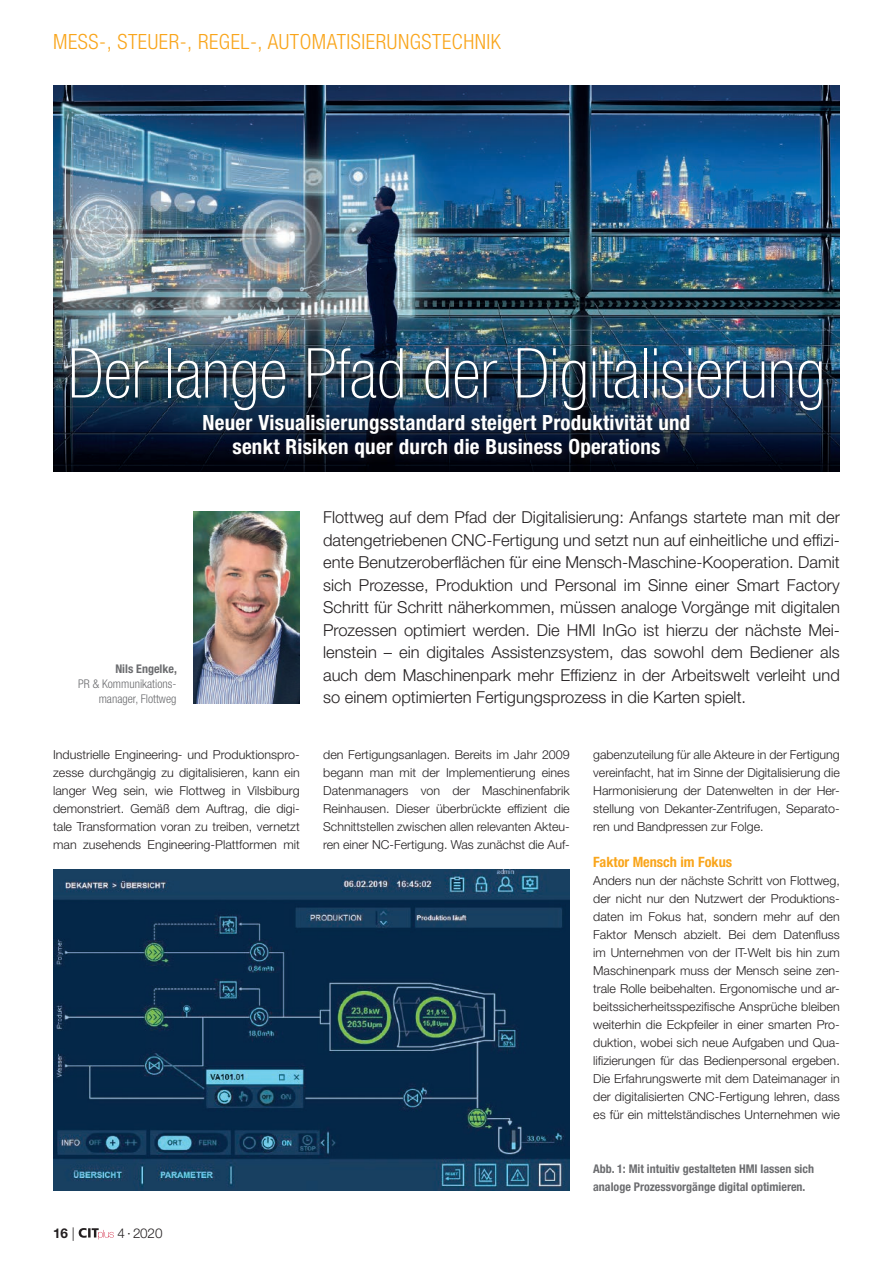
<style>
.page{position:relative;width:893px;height:1263px;background:#fff}
.page>*{position:absolute;margin:0;border:0;box-sizing:border-box;transform-origin:0 0}
.t1{font:100 condensed 69px "Helvetica Neue LT Std";color:#fff}
.t2{font:700 condensed 21px/24px "Helvetica Neue LT Std";letter-spacing:.01em;color:#fff;text-align:center}
.t3{font:300 condensed 21px "Helvetica Neue LT Std";letter-spacing:.025em;color:#f9a51b}
.t4{font:300 16.5px/22.5px "Helvetica Neue LT Std";color:#231f20;text-align:justify}
.t5{font:700 condensed 14.25px "Helvetica Neue LT Std";color:#f9a51b}
.t6{font:300 13.5px "Helvetica Neue LT Std";color:#231f20}
.t7{font:700 13.5px "Helvetica Neue LT Std";color:#231f20}
.t8{font:300 12.3px/18px "Helvetica Neue LT Std";color:#231f20;text-align:justify}
.t9{font:700 condensed 12px/18px "Helvetica Neue LT Std";color:#6c6d70}
.t10{font:300 condensed 12px/15px "Helvetica Neue LT Std";color:#6c6d70;text-align:right}
.s1{font-weight:300}
</style>
<div class="page">
<img style="left:53px;top:85px;width:787px;height:387px">
<div style="left:66px;top:342px;width:766px;height:126px;background:#231f20;opacity:.7"></div>
<img style="left:193px;top:512px;width:107px;height:191px">
<img style="left:53px;top:870px;width:517px;height:321px">
<svg style="left:79px;top:1228px;width:35px;height:11px"></svg>
<h2 class="t3" style="left:53px;top:29px;width:444px">MESS-, STEUER-, REGEL-, AUTOMATISIERUNGSTECHNIK</h2>
<h1 class="t1" style="left:68px;top:334px;width:759px">Der lange Pfad der Digitalisierung</h1>
<h2 class="t2" style="left:203px;top:410px;width:489px">Neuer Visualisierungsstandard steigert Produktivität und senkt Risiken quer durch die Business Operations</h2>
<p class="t9" style="left:115px;top:660px;width:63px">Nils Engelke,</p>
<p class="t10" style="left:78px;top:677px;width:100px">PR &amp; KOMMUNIKATIONS-<br>MANAGER, FLOTTWEG</p>
<p class="t4" style="left:323px;top:506px;width:518px">Flottweg auf dem Pfad der Digitalisierung: Anfangs startete man mit der datengetriebenen CNC-Fertigung und setzt nun auf einheitliche und effizi&shy;ente Benutzeroberflächen für eine Mensch-Maschine-Kooperation. Damit sich Prozesse, Produktion und Personal im Sinne einer Smart Factory Schritt für Schritt näherkommen, müssen analoge Vorgänge mit digitalen Prozessen optimiert werden. Die HMI InGo ist hierzu der nächste Mei&shy;lenstein – ein digitales Assistenzsystem, das sowohl dem Bediener als auch dem Maschinenpark mehr Effizienz in der Arbeitswelt verleiht und so einem optimierten Fertigungsprozess in die Karten spielt.</p>
<p class="t8" style="left:53px;top:746px;width:248px">Industrielle Engineering- und Produktionspro&shy;zesse durchgängig zu digitalisieren, kann ein langer Weg sein, wie Flottweg in Vilsbiburg demonstriert. Gemäß dem Auftrag, die digi&shy;tale Transformation voran zu treiben, vernetzt man zusehends Engineering-Plattformen mit</p>
<p class="t8" style="left:323px;top:746px;width:248px">den Fertigungsanlagen. Bereits im Jahr 2009 begann man mit der Implementierung eines Datenmanagers von der Maschinenfabrik Reinhausen. Dieser überbrückte effizient die Schnittstellen zwischen allen relevanten Akteu&shy;ren einer NC-Fertigung. Was zunächst die Auf-</p>
<p class="t8" style="left:593px;top:746px;width:248px">gabenzuteilung für alle Akteure in der Fertigung vereinfacht, hat im Sinne der Digitalisierung die Harmonisierung der Datenwelten in der Her&shy;stellung von Dekanter-Zentrifugen, Separato&shy;ren und Bandpressen zur Folge.</p>
<p class="t5" style="left:593px;top:853px;width:140px">Faktor Mensch im Fokus</p>
<p class="t8" style="left:593px;top:872px;width:248px">Anders nun der nächste Schritt von Flottweg, der nicht nur den Nutzwert der Produktions&shy;daten im Fokus hat, sondern mehr auf den Faktor Mensch abzielt. Bei dem Datenfluss im Unternehmen von der IT-Welt bis hin zum Maschinenpark muss der Mensch seine zen&shy;trale Rolle beibehalten. Ergonomische und ar&shy;beitssicherheitsspezifische Ansprüche bleiben weiterhin die Eckpfeiler in einer smarten Pro&shy;duktion, wobei sich neue Aufgaben und Qua&shy;lifizierungen für das Bedienpersonal ergeben.<br>Die Erfahrungswerte mit dem Dateimanager in der digitalisierten CNC-Fertigung lehren, dass es für ein mittelständisches Unternehmen wie</p>
<p class="t7" style="left:53px;top:1224px;width:23px">16 <span class="s1">|</span></p>
<p class="t6" style="left:118px;top:1224px;width:47px">4 · 2020</p>
<p class="t9" style="left:593px;top:1159px;width:222px">Abb. 1: Mit intuitiv gestalteten HMI lassen sich analoge Prozessvorgänge digital optimieren.</p>
</div>
